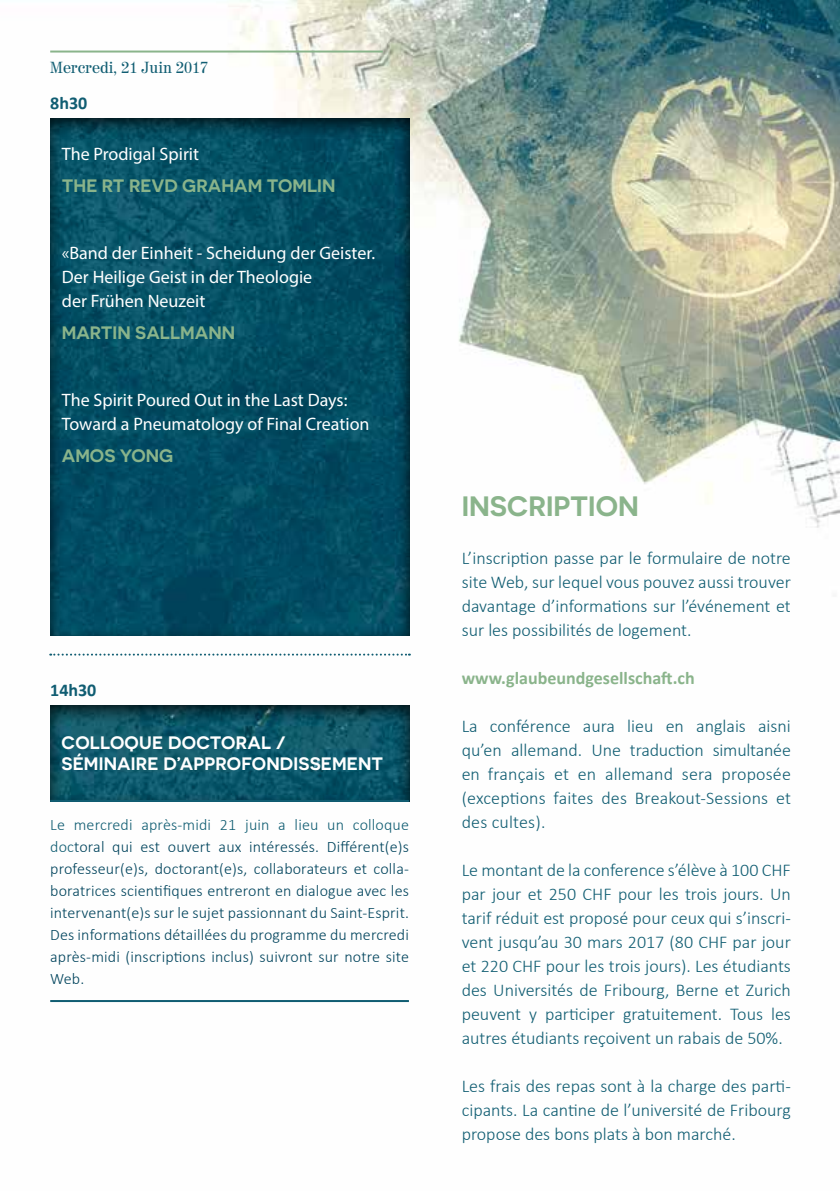
<style>
.page{position:relative;width:840px;height:1191px;background:#fff}
.page>*{position:absolute;margin:0;border:0;box-sizing:border-box;transform-origin:0 0}
.t1{font:600 28px "Novecentosanswide";color:#8ab48b}
.t2{font:300 18px/24px "Calibri";color:#105d72;text-align:justify}
.t3{font:18px/24px "Myriad Pro";color:#fff}
.t4{font:600 18px/21.6px "Novecentosanswide";letter-spacing:.01em;color:#fff}
.t5{font:600 18px "Novecentosanswide";color:#8ab48b}
.t6{font:700 18px "Calibri";color:#8ab48b}
.t7{font:700 18px "Calibri";color:#105d72}
.t8{font:300 16px/22px "Calibri";letter-spacing:.01em;color:#00435c;text-align:justify}
.t9{font:16px "Century 725 BT";color:#105d72}
.s1{color:#105d72}
</style>
<div class="page">
<img style="left:49px;top:0;width:790px;height:1003px">
<div style="left:47px;top:115px;width:362px;height:522px;background:#000;opacity:.82"></div>
<div style="left:47px;top:702px;width:362px;height:100px;background:#000;opacity:.82"></div>
<hr style="left:50px;top:800px;width:358px;height:2px;background:#105d72">
<hr style="left:50px;top:1000px;width:358px;height:2px;background:#105d72">
<svg style="left:50px;top:653px;width:359px;height:2px"></svg>
<hr style="left:50px;top:51px;width:332px;height:2px;background:#8ab48b">
<p class="t9" style="left:50px;top:57px;width:159px">Mercredi, 21 Juin 2017</p>
<p class="t7" style="left:50px;top:90px;width:39px">8h30</p>
<p class="t3" style="left:62px;top:142px;width:139px">The Prodigal Spirit</p>
<p class="t5" style="left:62px;top:175px;width:275px">THE RT REVD GRAHAM TOMLIN</p>
<p class="t3" style="left:62px;top:241px;width:314px">«Band der Einheit - Scheidung der Geister.<br>Der Heilige Geist in der Theologie<br>der Frühen Neuzeit</p>
<p class="t5" style="left:62px;top:321px;width:175px">MARTIN SALLMANN</p>
<p class="t3" style="left:62px;top:387px;width:309px">The Spirit Poured Out in the Last Days:<br>Toward a Pneumatology of Final Creation</p>
<p class="t5" style="left:62px;top:444px;width:113px">AMOS YONG</p>
<p class="t7" style="left:50px;top:677px;width:48px">14h30</p>
<p class="t4" style="left:62px;top:731px;width:323px">COLLOQUE DOCTORAL /<br>SÉMINAIRE D’APPROFONDISSEMENT</p>
<p class="t8" style="left:50px;top:813px;width:360px"><span class="s1">Le mercredi après-midi 21 juin a lieu un colloque doc</span>toral qui est ouvert aux intéressés. Différent(e)s professeur(e)s, doctorant(e)s, collaborateurs et colla&shy;boratrices scientifiques entreront en dialogue avec les intervenant(e)s sur le sujet passionnant du Saint-Esprit.<br>Des informations détaillées du programme du mercredi après-midi (inscriptions inclus) suivront sur notre site Web.</p>
<h1 class="t1" style="left:461px;top:489px;width:178px">INSCRIPTION</h1>
<p class="t2" style="left:461px;top:545px;width:330px">L’inscription passe par le formulaire de notre site Web, sur lequel vous pouvez aussi trouver davantage d’informations sur l’événement et sur les possibilités de logement.</p>
<p class="t6" style="left:461px;top:665px;width:234px">www.glaubeundgesellschaft.ch</p>
<p class="t2" style="left:461px;top:713px;width:330px">La conférence aura lieu en anglais aisni qu’en allemand. Une traduction simultanée en français et en allemand sera proposée (exceptions faites des Breakout-Sessions et des cultes).</p>
<p class="t2" style="left:461px;top:857px;width:330px">Le montant de la conference s’élève à 100 CHF par jour et 250 CHF pour les trois jours. Un tarif réduit est proposé pour ceux qui s’inscri&shy;vent jusqu’au 30 mars 2017 (80 CHF par jour et 220 CHF pour les trois jours). Les étudiants des Universités de Fribourg, Berne et Zurich peuvent y participer gratuitement. Tous les autres étudiants reçoivent un rabais de 50%.</p>
<p class="t2" style="left:461px;top:1073px;width:330px">Les frais des repas sont à la charge des parti&shy;cipants. La cantine de l’université de Fribourg propose des bons plats à bon marché.</p>
</div>
